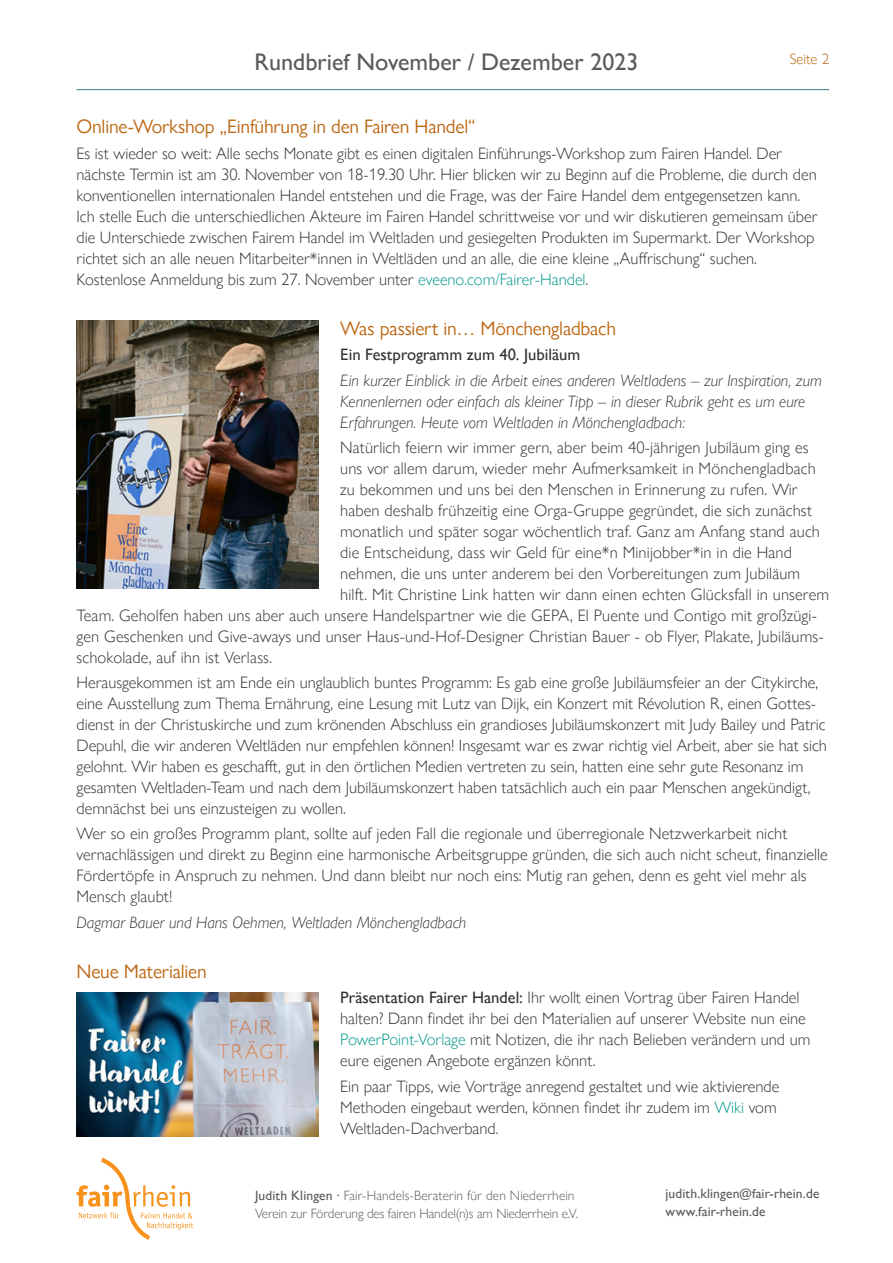
<style>
.page{position:relative;width:893px;height:1263px;background:#fff}
.page>*{position:absolute;margin:0;border:0;box-sizing:border-box;transform-origin:0 0}
.t1{font:500 24px "Gill Sans Nova";color:#5b5a5a}
.Überschrift_Rundbrie{font:19.5px "Gill Sans Nova";letter-spacing:-.01em;color:#b61}
.Rundbrief_Flißetext{font:300 16.5px/21px "Gill Sans Nova";color:#313130}
.Rundbrief_Flißetext-2{font:italic 300 16.5px/21px "Gill Sans Nova";color:#313130}
.Rundbrief_Flißetext-3{font:500 16.5px "Gill Sans Nova";color:#313130}
.t2{font:300 15px "Gill Sans Nova";color:#b61}
.t3{font:300 13.5px/18px "Gill Sans Nova";letter-spacing:-.01em;color:#5b5a5a}
.t4{font:500 13.5px/18px "Gill Sans Nova";letter-spacing:.01em;color:#5b5a5a}
.s1{color:#009888}
.s2{font-weight:500}
</style>
<div class="page">
<hr style="left:77px;top:89px;width:752px;height:1px;background:#3c7b83">
<svg style="left:77px;top:1158px;width:116px;height:82px"></svg>
<div style="left:73px;top:318px;width:246px;height:270px;background:#3c7b83;opacity:.09"></div>
<div style="left:74px;top:991px;width:246px;height:145px;background:#3c7b83;opacity:.09"></div>
<h1 class="t1" style="left:255px;top:47px;width:385px">Rundbrief November / Dezember 2023</h1>
<p class="t2" style="left:790px;top:50px;width:41px">Seite 2</p>
<p class="Überschrift_Rundbrie" style="left:77px;top:115px;width:400px">Online-Workshop „Einführung in den Fairen Handel“</p>
<p class="Rundbrief_Flißetext" style="left:77px;top:142px;width:743px">Es ist wieder so weit: Alle sechs Monate gibt es einen digitalen Einführungs-Workshop zum Fairen Handel. Der nächste Termin ist am 30. November von 18-19.30 Uhr. Hier blicken wir zu Beginn auf die Probleme, die durch den konventionellen internationalen Handel entstehen und die Frage, was der Faire Handel dem entgegensetzen kann.<br>Ich stelle Euch die unterschiedlichen Akteure im Fairen Handel schrittweise vor und wir diskutieren gemeinsam über die Unterschiede zwischen Fairem Handel im Weltladen und gesiegelten Produkten im Supermarkt. Der Workshop richtet sich an alle neuen Mitarbeiter*innen in Weltläden und an alle, die eine kleine „Auffrischung“ suchen.<br>Kostenlose Anmeldung bis zum 27. November unter <span class="s1">eveeno.com/Fairer-Handel</span>.</p>
<p class="Überschrift_Rundbrie" style="left:340px;top:317px;width:277px">Was passiert in… Mönchengladbach</p>
<p class="Rundbrief_Flißetext-3" style="left:340px;top:345px;width:242px">Ein Festprogramm zum 40. Jubiläum</p>
<p class="Rundbrief_Flißetext-2" style="left:340px;top:369px;width:483px">Ein kurzer Einblick in die Arbeit eines anderen Weltladens – zur Inspiration, zum<br>Kennenlernen oder einfach als kleiner Tipp – in dieser Rubrik geht es um eure<br>Erfahrungen. Heute vom Weltladen in Mönchengladbach:</p>
<p class="Rundbrief_Flißetext" style="left:340px;top:437px;width:470px">Natürlich feiern wir immer gern, aber beim 40-jährigen Jubiläum ging es</p>
<p class="Rundbrief_Flißetext" style="left:340px;top:458px;width:477px">uns vor allem darum, wieder mehr Aufmerksamkeit in Mönchengladbach</p>
<p class="Rundbrief_Flißetext" style="left:340px;top:479px;width:459px">zu bekommen und uns bei den Menschen in Erinnerung zu rufen. Wir</p>
<p class="Rundbrief_Flißetext" style="left:340px;top:500px;width:473px">haben deshalb frühzeitig eine Orga-Gruppe gegründet, die sich zunächst</p>
<p class="Rundbrief_Flißetext" style="left:340px;top:521px;width:481px">monatlich und später sogar wöchentlich traf. Ganz am Anfang stand auch</p>
<p class="Rundbrief_Flißetext" style="left:340px;top:542px;width:453px">die Entscheidung, dass wir Geld für eine*n Minijobber*in in die Hand</p>
<p class="Rundbrief_Flißetext" style="left:340px;top:563px;width:462px">nehmen, die uns unter anderem bei den Vorbereitungen zum Jubiläum</p>
<p class="Rundbrief_Flißetext" style="left:340px;top:584px;width:490px">hilft. Mit Christine Link hatten wir dann einen echten Glücksfall in unserem</p>
<p class="Rundbrief_Flißetext" style="left:77px;top:605px;width:742px">Team. Geholfen haben uns aber auch unsere Handelspartner wie die GEPA, El Puente und Contigo mit großzügi-</p>
<p class="Rundbrief_Flißetext" style="left:77px;top:626px;width:749px">gen Geschenken und Give-aways und unser Haus-und-Hof-Designer Christian Bauer - ob Flyer, Plakate, Jubiläums-</p>
<p class="Rundbrief_Flißetext" style="left:77px;top:647px;width:197px">schokolade, auf ihn ist Verlass.</p>
<p class="Rundbrief_Flißetext" style="left:77px;top:672px;width:752px">Herausgekommen ist am Ende ein unglaublich buntes Programm: Es gab eine große Jubiläumsfeier an der Citykirche, eine Ausstellung zum Thema Ernährung, eine Lesung mit Lutz van Dijk, ein Konzert mit Révolution R, einen Gottes&shy;dienst in der Christuskirche und zum krönenden Abschluss ein grandioses Jubiläumskonzert mit Judy Bailey und Patric Depuhl, die wir anderen Weltläden nur empfehlen können! Insgesamt war es zwar richtig viel Arbeit, aber sie hat sich gelohnt. Wir haben es geschafft, gut in den örtlichen Medien vertreten zu sein, hatten eine sehr gute Resonanz im gesamten Weltladen-Team und nach dem Jubiläumskonzert haben tatsächlich auch ein paar Menschen angekündigt, demnächst bei uns einzusteigen zu wollen.</p>
<p class="Rundbrief_Flißetext" style="left:77px;top:823px;width:753px">Wer so ein großes Programm plant, sollte auf jeden Fall die regionale und überregionale Netzwerkarbeit nicht vernachlässigen und direkt zu Beginn eine harmonische Arbeitsgruppe gründen, die sich auch nicht scheut, finanzielle Fördertöpfe in Anspruch zu nehmen. Und dann bleibt nur noch eins: Mutig ran gehen, denn es geht viel mehr als Mensch glaubt!</p>
<p class="Rundbrief_Flißetext-2" style="left:77px;top:911px;width:391px">Dagmar Bauer und Hans Oehmen, Weltladen Mönchengladbach</p>
<p class="Überschrift_Rundbrie" style="left:77px;top:960px;width:132px">Neue Materialien</p>
<p class="Rundbrief_Flißetext" style="left:340px;top:987px;width:472px"><span class="s2">Präsentation Fairer Handel:</span> Ihr wollt einen Vortrag über Fairen Handel halten? Dann findet ihr bei den Materialien auf unserer Website nun eine <span class="s1">PowerPoint-Vorlage</span> mit Notizen, die ihr nach Belieben verändern und um eure eigenen Angebote ergänzen könnt.</p>
<p class="Rundbrief_Flißetext" style="left:340px;top:1075px;width:441px">Ein paar Tipps, wie Vorträge anregend gestaltet und wie aktivierende<br>Methoden eingebaut werden, können findet ihr zudem im <span class="s1">Wiki</span> vom<br>Weltladen-Dachverband.</p>
<p class="t3" style="left:255px;top:1186px;width:324px"><span class="s2">Judith Klingen ∙</span> Fair-Handels-Beraterin für den Niederrhein<br>Verein zur Förderung des fairen Handel(n)s am Niederrhein e.V.</p>
<p class="t4" style="left:665px;top:1184px;width:155px">judith.klingen@fair-rhein.de www.fair-rhein.de</p>
</div>
